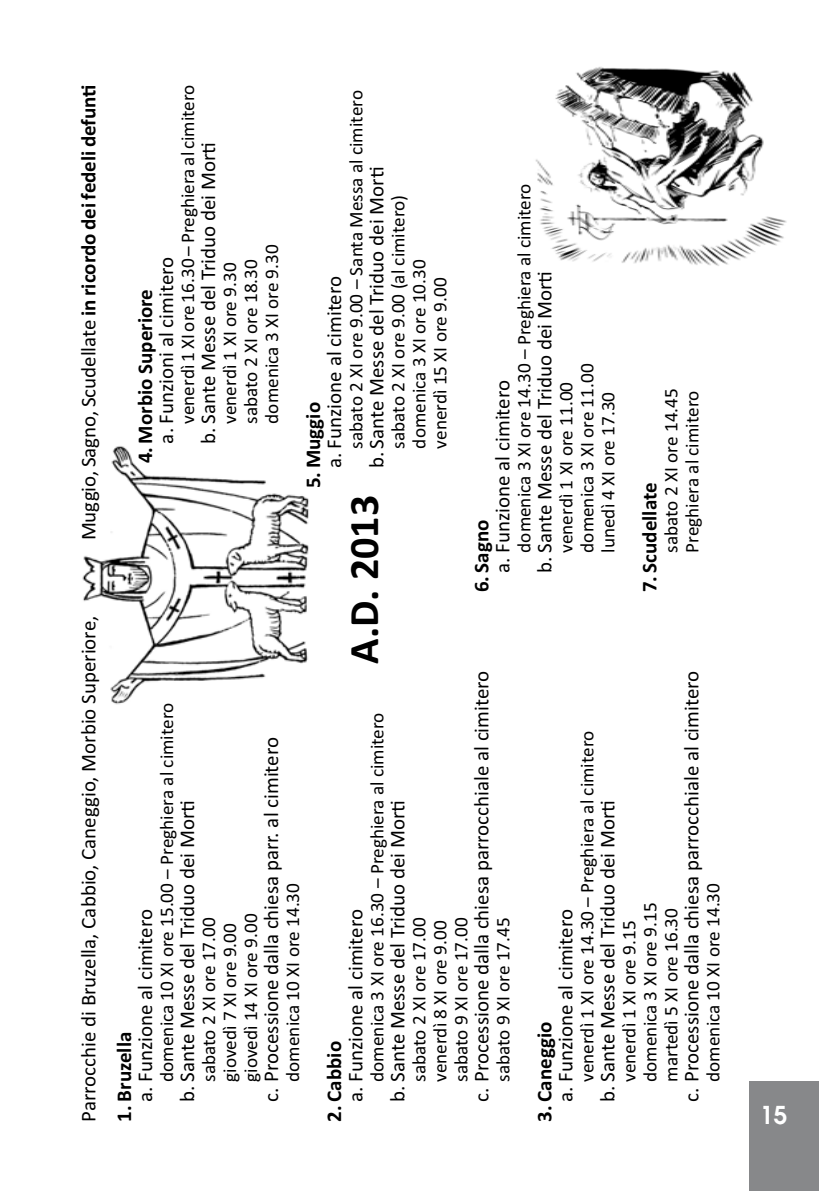
<style>
.page{position:relative;width:819px;height:1191px;background:#fff}
.page>*{position:absolute;margin:0;border:0;box-sizing:border-box;transform-origin:0 0}
.t1{font:700 42px "Calibri";color:#000}
.t2{font:700 24.5px "Avalon";color:#fff}
.t3{font:21px "Calibri";color:#000}
.t4{font:700 21px "Calibri";color:#000}
.t5{font:19.25px/21px "Calibri";color:#000}
.s1{font-weight:700}
</style>
<div class="page">
<img style="left:535px;top:67px;width:252px;height:199px">
<img style="left:82px;top:446px;width:227px;height:259px">
<div style="left:749px;top:1082px;width:70px;height:109px;background:#87888a"></div>
<p class="t3" style="left:81px;top:540px;width:445px;rotate:-90deg">Muggio, Sagno, Scudellate <span class="s1">in ricordo dei fedeli defun</span></p>
<p class="t3" style="left:81px;top:1121px;width:507px;rotate:-90deg">Parrocchie di Bruzella, Cabbio, Caneggio, Morbio Super iore,</p>
<p class="t5" style="left:179px;top:424px;width:341px;rotate:-90deg">venerdì 1 XI ore 16.30 – Preghiera al cimitero</p>
<p class="t3" style="left:201px;top:443px;width:303px;rotate:-90deg">b. Sante Messe del Triduo dei Mor-</p>
<p class="t5" style="left:221px;top:424px;width:181px;rotate:-90deg">venerdì 1 XI ore 9.30 sabato 2 XI ore 18.30 domenica 3 XI ore 9.30</p>
<p class="t3" style="left:159px;top:443px;width:188px;rotate:-90deg">a. Funzioni al cimitero</p>
<p class="t4" style="left:138px;top:463px;width:176px;rotate:-90deg">4. Morbio Superiore</p>
<p class="t5" style="left:347px;top:448px;width:360px;rotate:-90deg">sabato 2 XI ore 9.00 – Santa Messa al cimitero</p>
<p class="t3" style="left:369px;top:468px;width:303px;rotate:-90deg">b. Sante Messe del Triduo dei Mor-</p>
<p class="t5" style="left:389px;top:448px;width:255px;rotate:-90deg">sabato 2 XI ore 9.00 (al cimitero) domenica 3 XI ore 10.30<br>venerdì 15 XI ore 9.00</p>
<p class="t3" style="left:327px;top:468px;width:194px;rotate:-90deg">a. Funzione al cimitero</p>
<p class="t4" style="left:306px;top:488px;width:88px;rotate:-90deg">5. Muggio</p>
<h1 class="t1" style="left:349px;top:663px;width:170px;rotate:-90deg">A.D. 2013</h1>
<p class="t5" style="left:515px;top:553px;width:371px;rotate:-90deg">domenica 3 XI ore 14.30 – Preghiera al cimitero</p>
<p class="t3" style="left:537px;top:572px;width:303px;rotate:-90deg">b. Sante Messe del Triduo dei Mor-</p>
<p class="t5" style="left:557px;top:553px;width:191px;rotate:-90deg">venerdì 1 XI ore 11.00 domenica 3 XI ore 11.00 lunedì 4 XI ore 17.30</p>
<p class="t3" style="left:495px;top:572px;width:194px;rotate:-90deg">a. Funzione al cimitero</p>
<p class="t4" style="left:474px;top:592px;width:74px;rotate:-90deg">6. Sagno</p>
<p class="t5" style="left:662px;top:553px;width:166px;rotate:-90deg">sabato 2 XI ore 14.45<br>Preghiera al cimitero</p>
<p class="t4" style="left:642px;top:592px;width:111px;rotate:-90deg">7. Scudellate</p>
<p class="t5" style="left:158px;top:1081px;width:380px;rotate:-90deg">domenica 10 XI ore 15.00 – Preghiera al cimitero</p>
<p class="t3" style="left:264px;top:1101px;width:366px;rotate:-90deg">c. Processione dalla chiesa parr. al cimitero</p>
<p class="t3" style="left:180px;top:1101px;width:303px;rotate:-90deg">b. Sante Messe del Triduo dei Mor-</p>
<p class="t5" style="left:284px;top:1081px;width:200px;rotate:-90deg">domenica 10 XI ore 14.30</p>
<p class="t3" style="left:138px;top:1101px;width:194px;rotate:-90deg">a. Funzione al cimitero</p>
<p class="t5" style="left:200px;top:1081px;width:170px;rotate:-90deg">sabato 2 XI ore 17.00 giovedì 7 XI ore 9.00 giovedì 14 XI ore 9.00</p>
<p class="t4" style="left:117px;top:1121px;width:91px;rotate:-90deg">1. Bruzella</p>
<p class="t3" style="left:474px;top:1101px;width:432px;rotate:-90deg">c. Processione dalla chiesa parrocchiale al cimitero</p>
<p class="t5" style="left:368px;top:1081px;width:371px;rotate:-90deg">domenica 3 XI ore 16.30 – Preghiera al cimitero</p>
<p class="t3" style="left:390px;top:1101px;width:303px;rotate:-90deg">b. Sante Messe del Triduo dei Mor-</p>
<p class="t3" style="left:348px;top:1101px;width:194px;rotate:-90deg">a. Funzione al cimitero</p>
<p class="t5" style="left:410px;top:1081px;width:166px;rotate:-90deg">sabato 2 XI ore 17.00 venerdì 8 XI ore 9.00 sabato 9 XI ore 17.00</p>
<p class="t5" style="left:494px;top:1081px;width:166px;rotate:-90deg">sabato 9 XI ore 17.45</p>
<p class="t4" style="left:327px;top:1121px;width:82px;rotate:-90deg">2. Cabbio</p>
<p class="t3" style="left:684px;top:1101px;width:432px;rotate:-90deg">c. Processione dalla chiesa parrocchiale al cimitero</p>
<p class="t5" style="left:578px;top:1081px;width:352px;rotate:-90deg">venerdì 1 XI ore 14.30 – Preghiera al cimitero</p>
<p class="t3" style="left:600px;top:1101px;width:303px;rotate:-90deg">b. Sante Messe del Triduo dei Mor-</p>
<p class="t5" style="left:704px;top:1081px;width:200px;rotate:-90deg">domenica 10 XI ore 14.30</p>
<p class="t5" style="left:620px;top:1081px;width:181px;rotate:-90deg">venerdì 1 XI ore 9.15 domenica 3 XI ore 9.15 martedì 5 XI ore 16.30</p>
<p class="t3" style="left:558px;top:1101px;width:194px;rotate:-90deg">a. Funzione al cimitero</p>
<p class="t4" style="left:537px;top:1121px;width:101px;rotate:-90deg">3. Caneggio</p>
<p class="t2" style="left:760px;top:1105px;width:29px">15</p>
</div>
